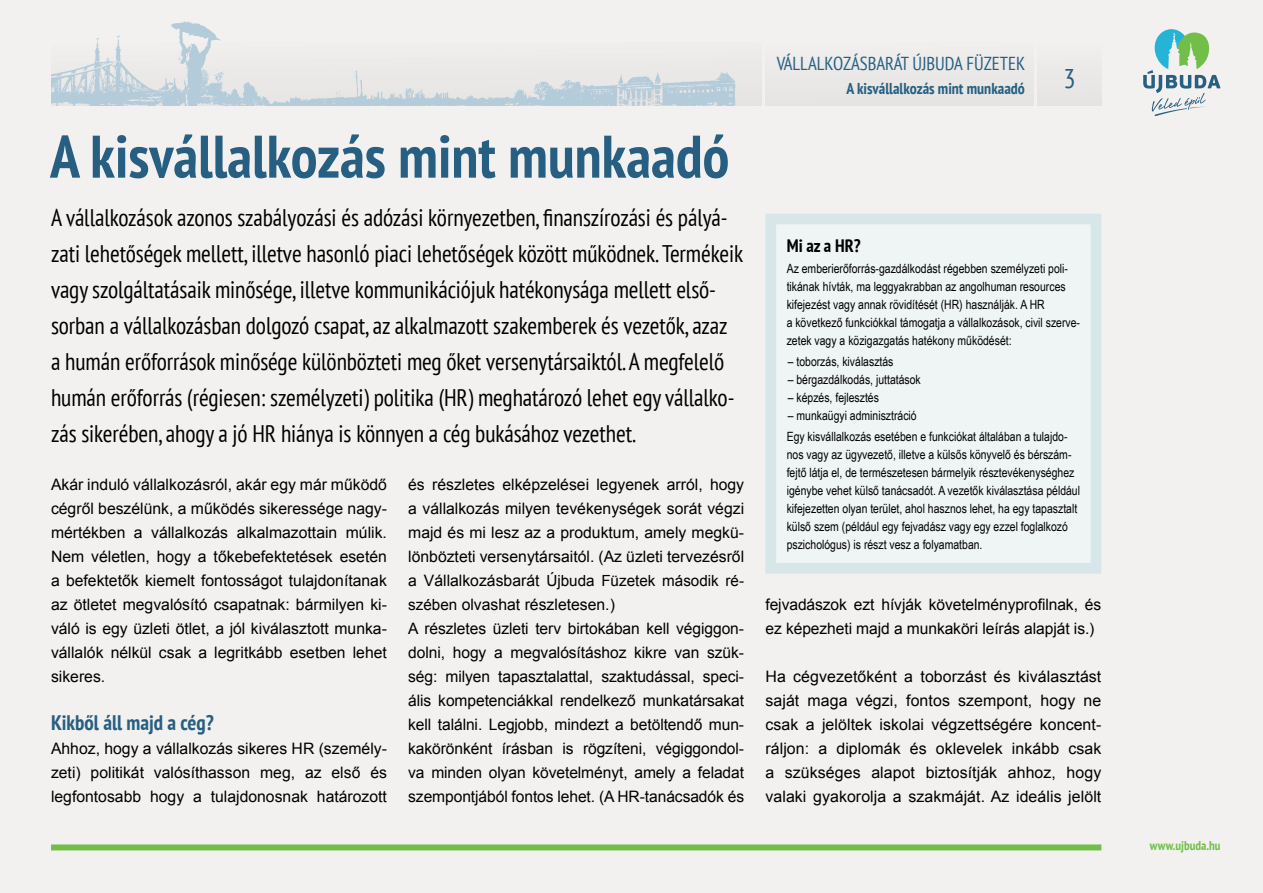
<style>
.page{position:relative;width:1263px;height:893px;background:#f3f1ef}
.page>*{position:absolute;margin:0;border:0;box-sizing:border-box;transform-origin:0 0}
.t1{font:700 condensed 60px "PT Sans";color:#265f82}
.t2{font:condensed 27px "PT Sans";color:#265f82}
.t3{font:condensed 24px/36px "PT Sans";letter-spacing:-.005em;color:#000}
.t4{font:700 condensed 21px "PT Sans";color:#265f82}
.t5{font:condensed 18.75px "PT Sans";color:#265f82}
.t6{font:700 condensed 18px "PT Sans";color:#000}
.t7{font:15.75px/24px "Arial";letter-spacing:-.005em;color:#000;text-align:justify}
.t8{font:700 condensed 15.75px "PT Sans";color:#265f82}
.t9{font:15.3px "Arial";color:#000}
.t10{font:12.75px/18px "Arial Narrow";color:#000}
.t11{font:700 condensed 12.75px "PT Sans";color:#71bf49}
.s1{font-size:15.75px}
.s2{font-size:15.3px}
</style>
<div class="page">
<div style="left:765px;top:43px;width:268px;height:63px;background:#ebe9e8"></div>
<div style="left:51px;top:43px;width:710px;height:63px;background:#edebea"></div>
<div style="left:1037px;top:43px;width:64px;height:63px;background:#ebe9e8"></div>
<svg style="left:1143px;top:29px;width:77px;height:87px"></svg>
<div style="left:51px;top:844px;width:1050px;height:6px;background:#71bf49"></div>
<img style="left:51px;top:35px;width:97px;height:71px">
<img style="left:580px;top:71px;width:156px;height:35px">
<img style="left:237px;top:70px;width:343px;height:36px">
<img style="left:148px;top:21px;width:89px;height:85px">
<div style="left:765px;top:214px;width:336px;height:360px;background:#eff4f5;border:11px solid #d6e6e9"></div>
<h1 class="t1" style="left:50px;top:117px;width:681px">A kisvállalkozás mint munkaadó</h1>
<p class="t3" style="left:51px;top:199px;width:694px">A vállalkozások azonos szabályozási és adózási környezetben, finanszírozási és pályá&shy;zati lehetőségek mellett, illetve hasonló piaci lehetőségek között működnek. Termékeik vagy szolgáltatásaik minősége, illetve kommunikációjuk hatékonysága mellett első&shy;sorban a vállalkozásban dolgozó csapat, az alkalmazott szakemberek és vezetők, azaz<br>a humán erőforrások minősége különbözteti meg őket versenytársaiktól. A megfelelő humán erőforrás (régiesen: személyzeti) politika (HR) meghatározó lehet egy vállalko&shy;zás sikerében, ahogy a jó HR hiánya is könnyen a cég bukásához vezethet.</p>
<p class="t7" style="left:51px;top:472px;width:337px">Akár induló vállalkozásról, akár egy már működő cégről beszélünk, a működés sikeressége nagy&shy;mértékben a vállalkozás alkalmazottain múlik.<br>Nem véletlen, hogy a tőkebefektetések esetén a befektetők kiemelt fontosságot tulajdonítanak az ötletet megvalósító csapatnak: bármilyen ki&shy;váló is egy üzleti ötlet, a jól kiválasztott munka&shy;vállalók nélkül csak a legritkább esetben lehet sikeres.</p>
<h3 class="t4" style="left:51px;top:708px;width:164px">Kikből áll majd a cég?</h3>
<p class="t7" style="left:51px;top:736px;width:337px">Ahhoz, hogy a vállalkozás sikeres HR (személy&shy;zeti) politikát valósíthasson meg, az első és legfontosabb hogy a tulajdonosnak határozott</p>
<p class="t7" style="left:408px;top:472px;width:337px">és részletes elképzelései legyenek arról, hogy a vállalkozás milyen tevékenységek sorát végzi majd és mi lesz az a produktum, amely megkü&shy;lönbözteti versenytársaitól. (Az üzleti tervezésről</p>
<p class="t9" style="left:408px;top:570px;width:337px"><span class="s1">a Vállalkozásbarát</span> Újbuda Füzetek második ré-</p>
<p class="t7" style="left:408px;top:592px;width:337px;text-align:left"><span class="s2">szében</span> olvashat részletesen.)<br>A részletes üzleti terv birtokában kell végiggon&shy;dolni, hogy a megvalósításhoz kikre van szük&shy;ség: milyen tapasztalattal, szaktudással, speci&shy;ális kompetenciákkal rendelkező munkatársakat kell találni. Legjobb, mindezt a betöltendő mun&shy;kakörönként írásban is rögzíteni, végiggondol&shy;va minden olyan követelményt, amely a feladat szempontjából fontos lehet. (A HR-tanácsadók és</p>
<p class="t5" style="left:777px;top:51px;width:250px">VÁLLALKOZÁSBARÁT ÚJBUDA FÜZETEK</p>
<p class="t8" style="left:846px;top:78px;width:180px">A kisvállalkozás mint munkaadó</p>
<h2 class="t2" style="left:1063px;top:61px;width:14px">3</h2>
<p class="t6" style="left:787px;top:234px;width:75px">Mi az a HR?</p>
<p class="t10" style="left:787px;top:259px;width:295px">Az emberierőforrás-gazdálkodást régebben személyzeti poli&shy;tikának hívták, ma leggyakrabban az angolhuman resources kifejezést vagy annak rövidítését (HR) használják. A HR<br>a következő funkciókkal támogatja a vállalkozások, civil szerve&shy;zetek vagy a közigazgatás hatékony működését:</p>
<p class="t10" style="left:788px;top:352px;width:107px">– toborzás, kiválasztás</p>
<p class="t10" style="left:788px;top:370px;width:135px">– bérgazdálkodás, juttatások</p>
<p class="t10" style="left:788px;top:388px;width:93px">– képzés, fejlesztés</p>
<p class="t10" style="left:787px;top:405px;width:282px;line-height:21.1px">– munkaügyi adminisztráció<br>Egy kisvállalkozás esetében e funkciókat általában a tulajdo-</p>
<p class="t10" style="left:787px;top:445px;width:295px">nos vagy az ügyvezető, illetve a külsős könyvelő és bérszám&shy;fejtő látja el, de természetesen bármelyik résztevékenységhez igénybe vehet külső tanácsadót. A vezetők kiválasztása például kifejezetten olyan terület, ahol hasznos lehet, ha egy tapasztalt külső szem (például egy fejvadász vagy egy ezzel foglalkozó pszichológus) is részt vesz a folyamatban.</p>
<p class="t7" style="left:765px;top:592px;width:337px">fejvadászok ezt hívják követelményprofilnak, és ez képezheti majd a munkaköri leírás alapját is.)</p>
<p class="t7" style="left:765px;top:664px;width:337px">Ha cégvezetőként a toborzást és kiválasztást saját maga végzi, fontos szempont, hogy ne csak a jelöltek iskolai végzettségére koncent&shy;ráljon: a diplomák és oklevelek inkább csak a szükséges alapot biztosítják ahhoz, hogy valaki gyakorolja a szakmáját. Az ideális jelölt</p>
<p class="t11" style="left:1150px;top:838px;width:72px">www.ujbuda.hu</p>
</div>
